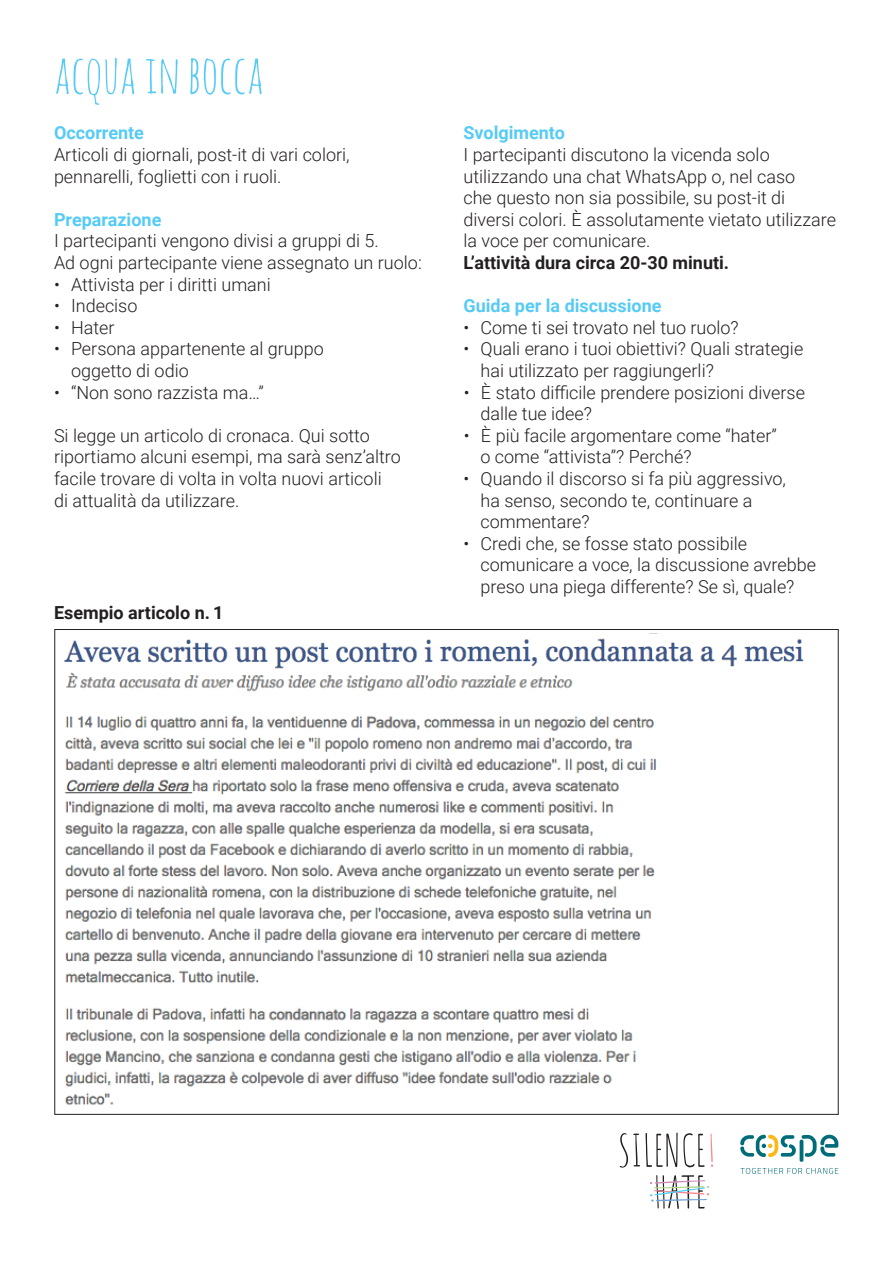
<style>
.page{position:relative;width:893px;height:1263px;background:#fff}
.page>*{position:absolute;margin:0;border:0;box-sizing:border-box;transform-origin:0 0}
.t1{font:52.5px "Amatic SC";color:#56cbf5}
.t2{font:300 18px/21.6px "Roboto";color:#231f20}
.t3{font:700 18px "Roboto";color:#56cbf5}
.t4{font:700 18px "Roboto";color:#231f20}
</style>
<div class="page">
<img style="left:63px;top:639px;width:370px;height:30px">
<img style="left:440px;top:633px;width:399px;height:37px">
<img style="left:66px;top:672px;width:507px;height:20px">
<img style="left:54px;top:704px;width:602px;height:410px">
<svg style="left:620px;top:1133px;width:20px;height:34px"></svg>
<svg style="left:646px;top:1132px;width:67px;height:35px"></svg>
<svg style="left:650px;top:1175px;width:59px;height:34px"></svg>
<svg style="left:740px;top:1168px;width:98px;height:6px"></svg>
<svg style="left:740px;top:1135px;width:98px;height:27px"></svg>
<p class="t1" style="left:54px;top:40px;width:212px">ACQUA IN BOCCA</p>
<p class="t3" style="left:54px;top:120px;width:91px">Occorrente</p>
<p class="t2" style="left:54px;top:143px;width:297px">Articoli di giornali, post-it di vari colori, pennarelli, foglietti con i ruoli.</p>
<p class="t3" style="left:54px;top:207px;width:109px">Preparazione</p>
<p class="t2" style="left:54px;top:229px;width:369px">I partecipanti vengono divisi a gruppi di 5.<br>Ad ogni partecipante viene assegnato un ruolo:</p>
<p class="t2" style="left:54px;top:273px;width:218px">• Attivista per i diritti umani</p>
<p class="t2" style="left:54px;top:294px;width:85px">• Indeciso</p>
<p class="t2" style="left:54px;top:316px;width:62px">• Hater</p>
<p class="t2" style="left:71px;top:337px;width:254px;text-indent:-17px">• Persona appartenente al gruppo oggetto di odio</p>
<p class="t2" style="left:54px;top:381px;width:211px">• “Non sono razzista ma…”</p>
<p class="t2" style="left:54px;top:424px;width:348px">Si legge un articolo di cronaca. Qui sotto riportiamo alcuni esempi, ma sarà senz’altro facile trovare di volta in volta nuovi articoli<br>di attualità da utilizzare.</p>
<p class="t4" style="left:54px;top:600px;width:171px">Esempio articolo n. 1</p>
<p class="t3" style="left:463px;top:120px;width:103px">Svolgimento</p>
<p class="t2" style="left:463px;top:143px;width:374px">I partecipanti discutono la vicenda solo utilizzando una chat WhatsApp o, nel caso<br>che questo non sia possibile, su post-it di diversi colori. È assolutamente vietato utilizzare la voce per comunicare.</p>
<p class="t4" style="left:463px;top:250px;width:267px">L’attività dura circa 20-30 minuti.</p>
<p class="t3" style="left:463px;top:293px;width:200px">Guida per la discussione</p>
<p class="t2" style="left:463px;top:316px;width:277px">• Come ti sei trovato nel tuo ruolo?</p>
<p class="t2" style="left:480px;top:337px;width:324px;text-indent:-17px">• Quali erano i tuoi obiettivi? Quali strategie hai utilizzato per raggiungerli?</p>
<p class="t2" style="left:480px;top:381px;width:326px;text-indent:-17px">• È stato difficile prendere posizioni diverse dalle tue idee?</p>
<p class="t2" style="left:480px;top:424px;width:298px;text-indent:-17px">• È più facile argomentare come “hater” o come “attivista”? Perché?</p>
<p class="t2" style="left:480px;top:467px;width:307px;text-indent:-17px">• Quando il discorso si fa più aggressivo, ha senso, secondo te, continuare a commentare?</p>
<p class="t2" style="left:480px;top:532px;width:337px;text-indent:-17px">• Credi che, se fosse stato possibile comunicare a voce, la discussione avrebbe preso una piega differente? Se sì, quale?</p>
</div>
